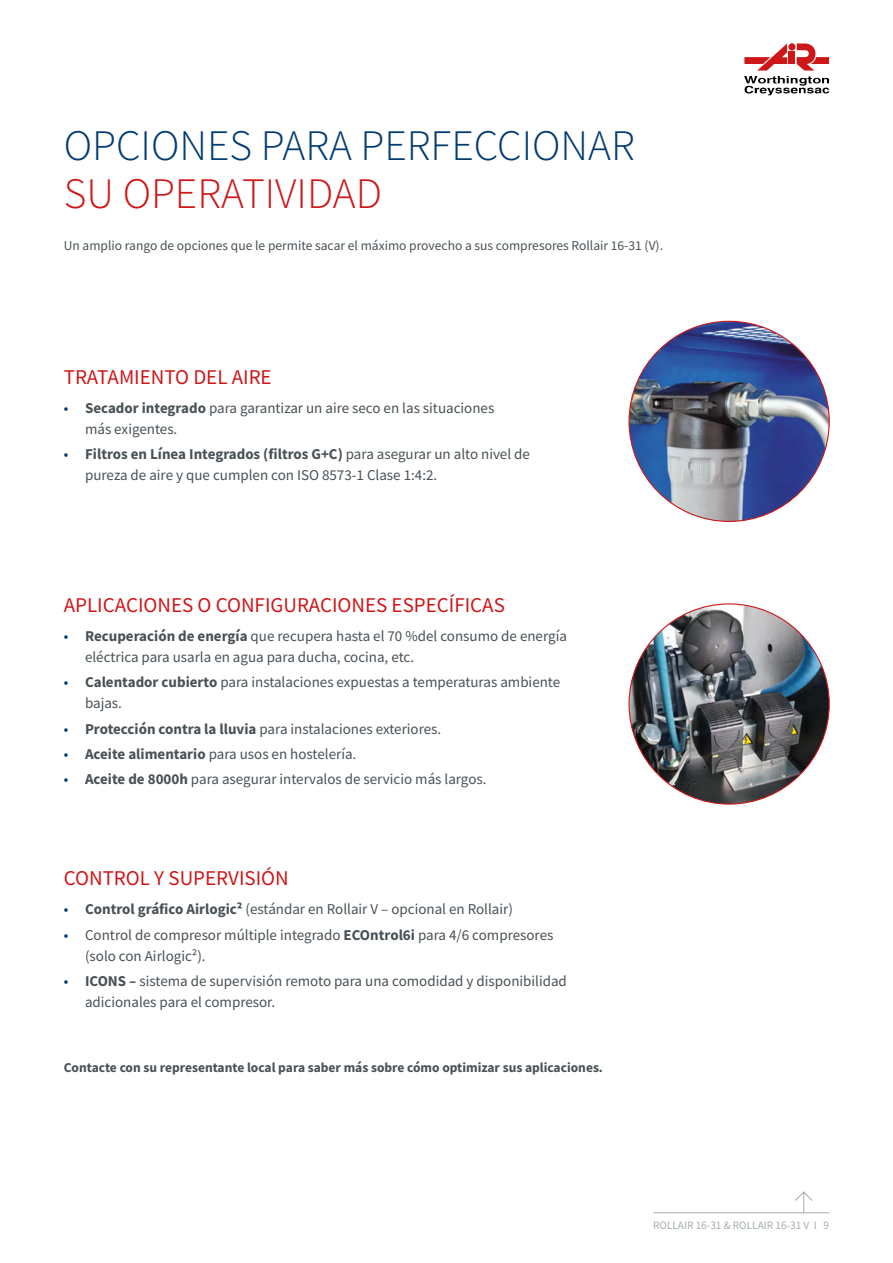
<style>
.page{position:relative;width:893px;height:1263px;background:#fff}
.page>*{position:absolute;margin:0;border:0;box-sizing:border-box;transform-origin:0 0}
.t1{font:300 43.5px "Source Sans Pro";color:#003b72}
.t2{font:300 43.5px "Source Sans Pro";color:#cd1719}
.t3{font:21px "Source Sans Pro";color:#cd1719}
.t4{font:15px/21px "Source Sans Pro";color:#485156}
.t5{font:13.5px "Source Sans Pro";color:#485156}
.t6{font:700 13.5px "Source Sans Pro";color:#485156}
.t7{font:11.25px "Source Sans Pro";color:#a4acb1}
.s1{color:#003b72}
.s2{font-weight:700}
</style>
<div class="page">
<img style="left:629px;top:321px;width:200px;height:200px;border-radius:100px">
<img style="left:629px;top:604px;width:200px;height:200px;border-radius:100px">
<svg style="left:795px;top:1191px;width:18px;height:21px"></svg>
<hr style="left:654px;top:1212px;width:175px;height:1px;background:#a4acb1">
<svg style="left:744px;top:44px;width:85px;height:51px"></svg>
<h1 class="t1" style="left:64px;top:119px;width:572px">OPCIONES PARA PERFECCIONAR</h1>
<h1 class="t2" style="left:64px;top:167px;width:320px">SU OPERATIVIDAD</h1>
<p class="t5" style="left:64px;top:237px;width:601px">Un amplio rango de opciones que le permite sacar el máximo provecho a sus compresores Rollair 16-31 (V).</p>
<h2 class="t3" style="left:64px;top:363px;width:209px">TRATAMIENTO DEL AIRE</h2>
<p class="t4" style="left:85px;top:398px;width:411px;text-indent:-21px"><span class="s1">•</span> <span class="s2">Secador integrado</span> para garantizar un aire seco en las situaciones más exigentes.</p>
<p class="t4" style="left:85px;top:444px;width:446px;text-indent:-21px"><span class="s1">•</span> <span class="s2">Filtros en Línea Integrados (filtros G+C)</span> para asegurar un alto nivel de pureza de aire y que cumplen con ISO 8573-1 Clase 1:4:2.</p>
<h2 class="t3" style="left:64px;top:591px;width:443px">APLICACIONES O CONFIGURACIONES ESPECÍFICAS</h2>
<p class="t4" style="left:85px;top:625px;width:483px;text-indent:-21px"><span class="s1">•</span> <span class="s2">Recuperación de energía</span> que recupera hasta el 70 %del consumo de energía eléctrica para usarla en agua para ducha, cocina, etc.</p>
<p class="t4" style="left:85px;top:672px;width:477px;text-indent:-21px"><span class="s1">•</span> <span class="s2">Calentador cubierto</span> para instalaciones expuestas a temperaturas ambiente bajas.</p>
<p class="t4" style="left:64px;top:718px;width:379px"><span class="s1">•</span> <span class="s2">Protección contra la lluvia</span> para instalaciones exteriores.</p>
<p class="t4" style="left:64px;top:743px;width:294px"><span class="s1">•</span> <span class="s2">Aceite alimentario</span> para usos en hostelería.</p>
<p class="t4" style="left:64px;top:768px;width:424px"><span class="s1">•</span> <span class="s2">Aceite de 8000h</span> para asegurar intervalos de servicio más largos.</p>
<h2 class="t3" style="left:64px;top:864px;width:227px">CONTROL Y SUPERVISIÓN</h2>
<p class="t4" style="left:64px;top:899px;width:451px"><span class="s1">•</span> <span class="s2">Control gráfico Airlogic²</span> (estándar en Rollair V – opcional en Rollair)</p>
<p class="t4" style="left:85px;top:924px;width:470px;text-indent:-21px"><span class="s1">•</span> Control de compresor múltiple integrado <span class="s2">ECOntrol6i</span> para 4/6 compresores (solo con Airlogic²).</p>
<p class="t4" style="left:85px;top:970px;width:483px;text-indent:-21px"><span class="s1">•</span> <span class="s2">ICONS –</span> sistema de supervisión remoto para una comodidad y disponibilidad adicionales para el compresor.</p>
<p class="t6" style="left:64px;top:1058px;width:541px">Contacte con su representante local para saber más sobre cómo optimizar sus aplicaciones.</p>
<p class="t7" style="left:653px;top:1218px;width:178px">ROLLAIR 16-31 &amp; ROLLAIR 16-31 V I 9</p>
</div>
